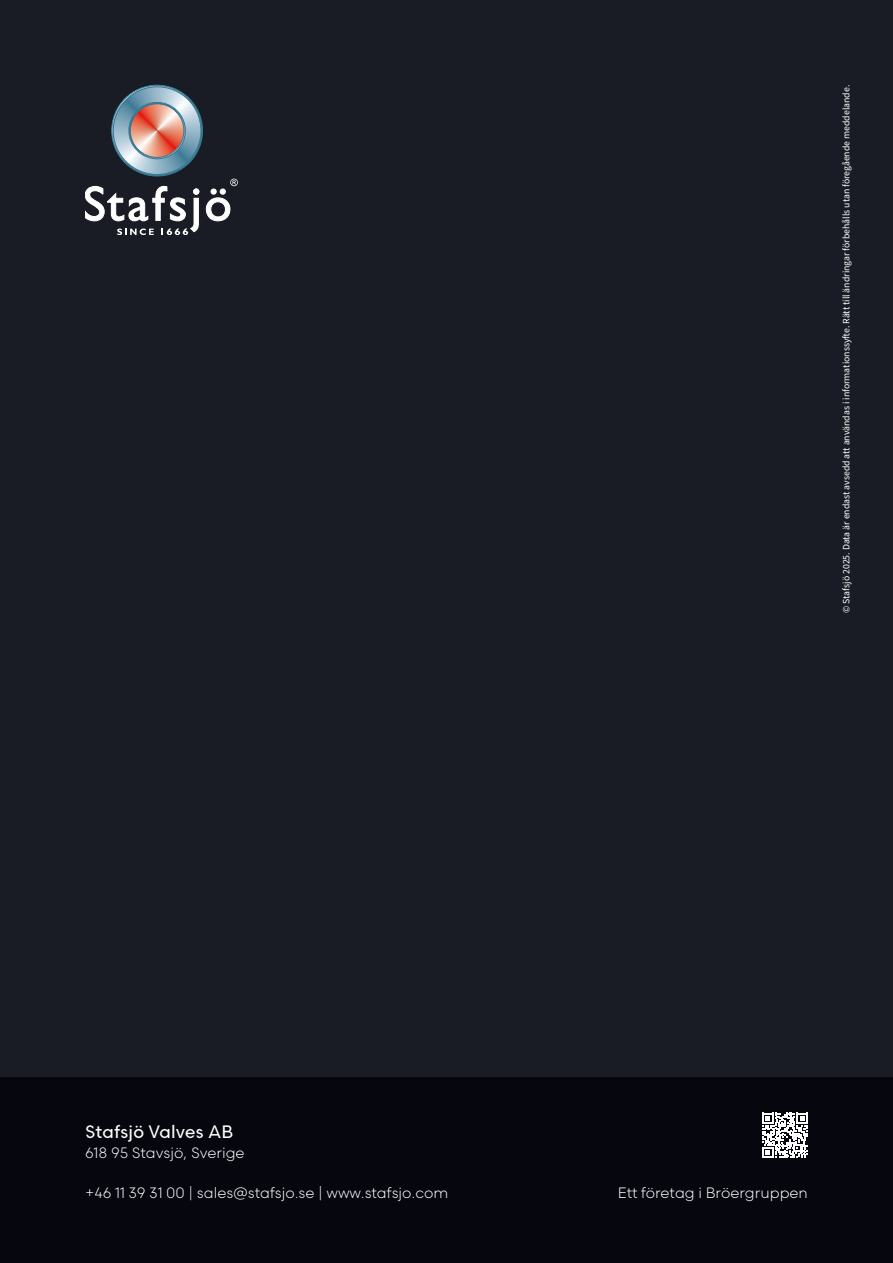
<style>
.page{position:relative;width:893px;height:1263px;background:#1a1c25}
.page>*{position:absolute;margin:0;border:0;box-sizing:border-box;transform-origin:0 0}
.Info_text__covers{font:500 18px "Scandia Line";color:#fff}
.Info_text_small__covers{font:15px "Scandia Line";color:#fff}
.Footnotes{font:9.75px "Source Sans Pro";color:#fff}
</style>
<div class="page">
<div style="left:0;top:1077px;width:893px;height:186px;background:#05060e"></div>
<svg style="left:762px;top:1113px;width:45px;height:45px"></svg>
<svg style="left:85px;top:85px;width:153px;height:150px"></svg>
<p class="Footnotes" style="left:840px;top:613px;width:529px;rotate:-90deg">© Stafsjö 2025. Data är endast avsedd att användas i informationssyfte. Rätt till ändringar förbehålls utan föregående meddelande.</p>
<p class="Info_text__covers" style="left:85px;top:1120px;width:150px">Stafsjö Valves AB</p>
<p class="Info_text_small__covers" style="left:85px;top:1144px;width:161px">618 95 Stavsjö, Sverige</p>
<p class="Info_text_small__covers" style="left:85px;top:1184px;width:365px">+46 11 39 31 00 | sales@stafsjo.se | www.stafsjo.com</p>
<p class="Info_text_small__covers" style="left:618px;top:1184px;width:192px">Ett företag i Bröergruppen</p>
</div>
